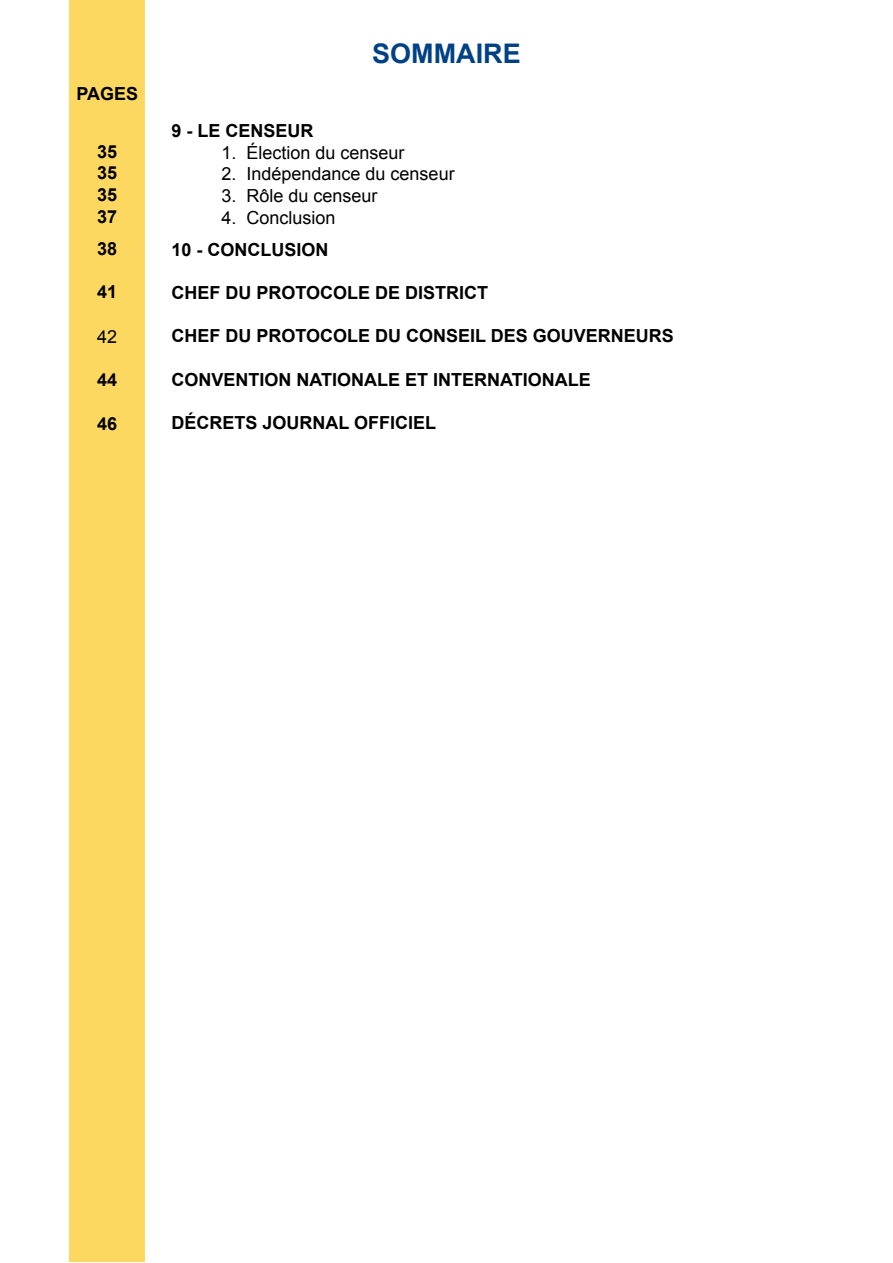
<style>
.page{position:relative;width:893px;height:1263px;background:#fff}
.page>*{position:absolute;margin:0;border:0;box-sizing:border-box;transform-origin:0 0}
.t1{font:700 27px "Arial";color:#004186}
.t2{font:700 18px/21.6px "Arial";color:#000;text-align:justify}
.t3{font:18px "Arial";color:#000}
</style>
<div class="page">
<div style="left:70px;top:0;width:75px;height:1261px;background:#fdd861"></div>
<p class="t2" style="left:76px;top:83px;width:63px">PAGES</p>
<p class="t2" style="left:97px;top:141px;width:22px">35<br>35<br>35<br>37</p>
<p class="t2" style="left:97px;top:238px;width:22px">38</p>
<p class="t2" style="left:97px;top:281px;width:22px">41</p>
<p class="t3" style="left:97px;top:327px;width:22px">42</p>
<p class="t2" style="left:97px;top:369px;width:22px">44</p>
<p class="t2" style="left:97px;top:412px;width:22px">46</p>
<h1 class="t1" style="left:372px;top:38px;width:150px">SOMMAIRE</h1>
<p class="t2" style="left:171px;top:120px;width:144px">9 - LE CENSEUR</p>
<p class="t3" style="left:221px;top:142px;width:185px">1. élection du censeur</p>
<p class="t3" style="left:221px;top:164px;width:235px">2. Indépendance du censeur</p>
<p class="t3" style="left:221px;top:186px;width:158px">3. Rôle du censeur</p>
<p class="t3" style="left:221px;top:207px;width:116px">4. Conclusion</p>
<p class="t2" style="left:171px;top:239px;width:159px">10 - CONCLUSION</p>
<p class="t2" style="left:171px;top:282px;width:318px">CHEF DU PROTOCOLE DE DISTRICT</p>
<p class="t2" style="left:171px;top:325px;width:504px">CHEF DU PROTOCOLE DU CONSEIL DES GOUVERNEURS</p>
<p class="t2" style="left:171px;top:368px;width:421px">CONVENTION NATIONALE ET INTERNATIONALE</p>
<p class="t2" style="left:171px;top:412px;width:266px">DéCRETS JOURNAL OFFICIEL</p>
</div>
